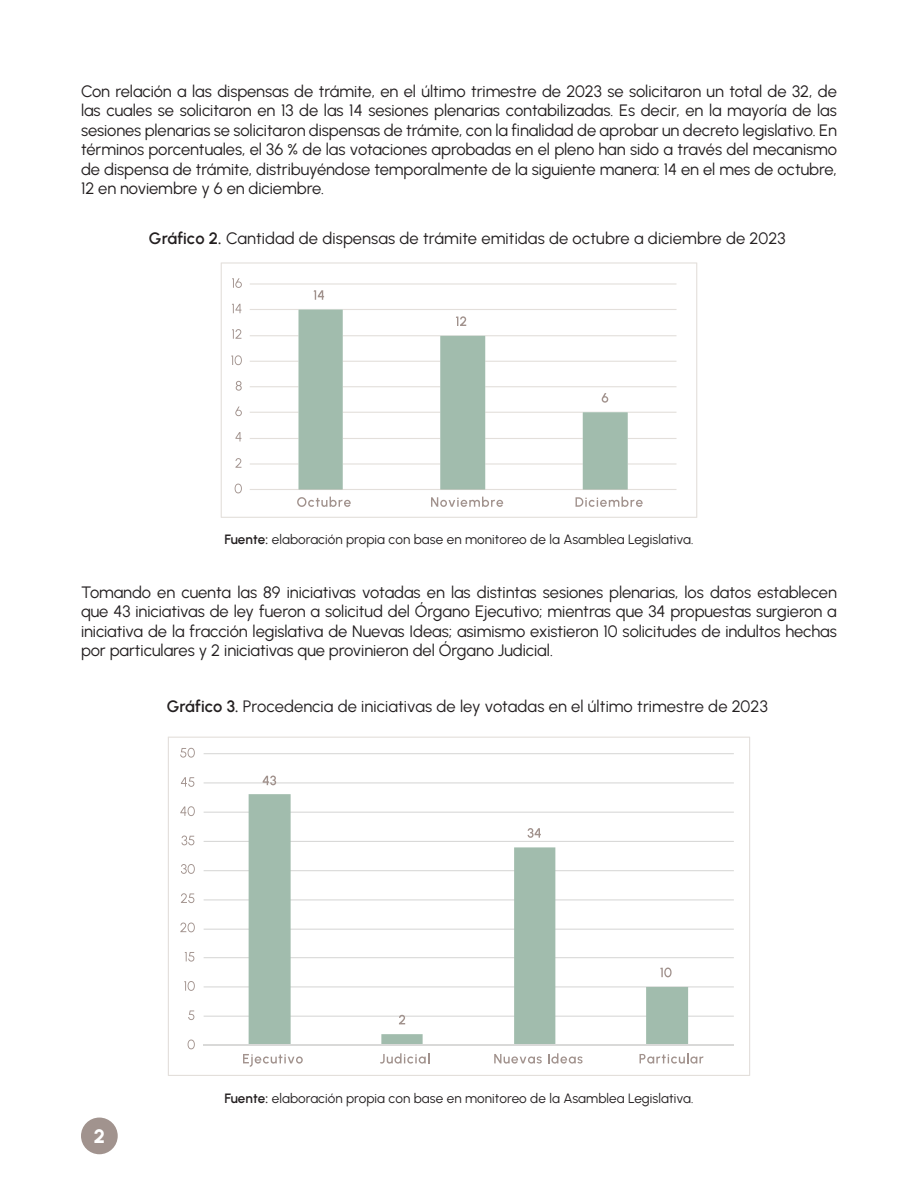
<style>
.page{position:relative;width:918px;height:1188px;background:#fff}
.page>*{position:absolute;margin:0;border:0;box-sizing:border-box;transform-origin:0 0}
.t1{font:800 19.5px "Urbanist";color:#fff}
.t2{font:16.5px/19.5px "Urbanist";color:#231f20;text-align:justify}
.t3{font:13.5px "Urbanist";letter-spacing:.005em;color:#231f20}
.s1{font-weight:600}
</style>
<div class="page">
<div style="left:81px;top:1118px;width:37px;height:36px;background:#a1938e;border-radius:50%"></div>
<svg style="left:221px;top:262px;width:476px;height:256px"></svg>
<svg style="left:298px;top:309px;width:330px;height:180px"></svg>
<svg style="left:250px;top:489px;width:426px;height:1px"></svg>
<hr style="left:583px;top:489px;width:45px;height:1px;background:#a2b1a3">
<hr style="left:440px;top:489px;width:45px;height:1px;background:#a2b1a3">
<hr style="left:299px;top:489px;width:44px;height:1px;background:#a2b1a3">
<svg style="left:314px;top:290px;width:10px;height:10px"></svg>
<svg style="left:456px;top:316px;width:10px;height:10px"></svg>
<svg style="left:602px;top:393px;width:6px;height:10px"></svg>
<svg style="left:235px;top:484px;width:7px;height:9px"></svg>
<svg style="left:235px;top:458px;width:6px;height:10px"></svg>
<svg style="left:235px;top:432px;width:6px;height:9px"></svg>
<svg style="left:235px;top:407px;width:7px;height:9px"></svg>
<svg style="left:236px;top:381px;width:6px;height:10px"></svg>
<svg style="left:231px;top:355px;width:11px;height:10px"></svg>
<svg style="left:232px;top:329px;width:9px;height:10px"></svg>
<svg style="left:232px;top:304px;width:9px;height:9px"></svg>
<svg style="left:232px;top:278px;width:10px;height:10px"></svg>
<svg style="left:297px;top:497px;width:54px;height:10px"></svg>
<svg style="left:431px;top:497px;width:72px;height:10px"></svg>
<svg style="left:576px;top:497px;width:67px;height:10px"></svg>
<svg style="left:168px;top:737px;width:582px;height:339px"></svg>
<p class="t2" style="left:81px;top:81px;width:758px">Con relación a las dispensas de trámite, en el último trimestre de 2023 se solicitaron un total de 32, de las cuales se solicitaron en 13 de las 14 sesiones plenarias contabilizadas. Es decir, en la mayoría de las sesiones plenarias se solicitaron dispensas de trámite, con la finalidad de aprobar un decreto legislativo. En términos porcentuales, el 36 % de las votaciones aprobadas en el pleno han sido a través del mecanismo de dispensa de trámite, distribuyéndose temporalmente de la siguiente manera: 14 en el mes de octubre, 12 en noviembre y 6 en diciembre.</p>
<p class="t2" style="left:149px;top:228px;width:638px"><span class="s1">Gráfico 2.</span> Cantidad de dispensas de trámite emitidas de octubre a diciembre de 2023</p>
<p class="t3" style="left:224px;top:530px;width:471px"><span class="s1">Fuente:</span> elaboración propia con base en monitoreo de la Asamblea Legislativa.</p>
<p class="t2" style="left:81px;top:582px;width:757px">Tomando en cuenta las 89 iniciativas votadas en las distintas sesiones plenarias, los datos establecen que 43 iniciativas de ley fueron a solicitud del Órgano Ejecutivo; mientras que 34 propuestas surgieron a iniciativa de la fracción legislativa de Nuevas Ideas; asimismo existieron 10 solicitudes de indultos hechas por particulares y 2 iniciativas que provinieron del Órgano Judicial.</p>
<p class="t2" style="left:167px;top:696px;width:603px"><span class="s1">Gráfico 3.</span> Procedencia de iniciativas de ley votadas en el último trimestre de 2023</p>
<p class="t1" style="left:94px;top:1123px;width:13px">2</p>
<p class="t3" style="left:224px;top:1089px;width:471px"><span class="s1">Fuente:</span> elaboración propia con base en monitoreo de la Asamblea Legislativa.</p>
</div>
